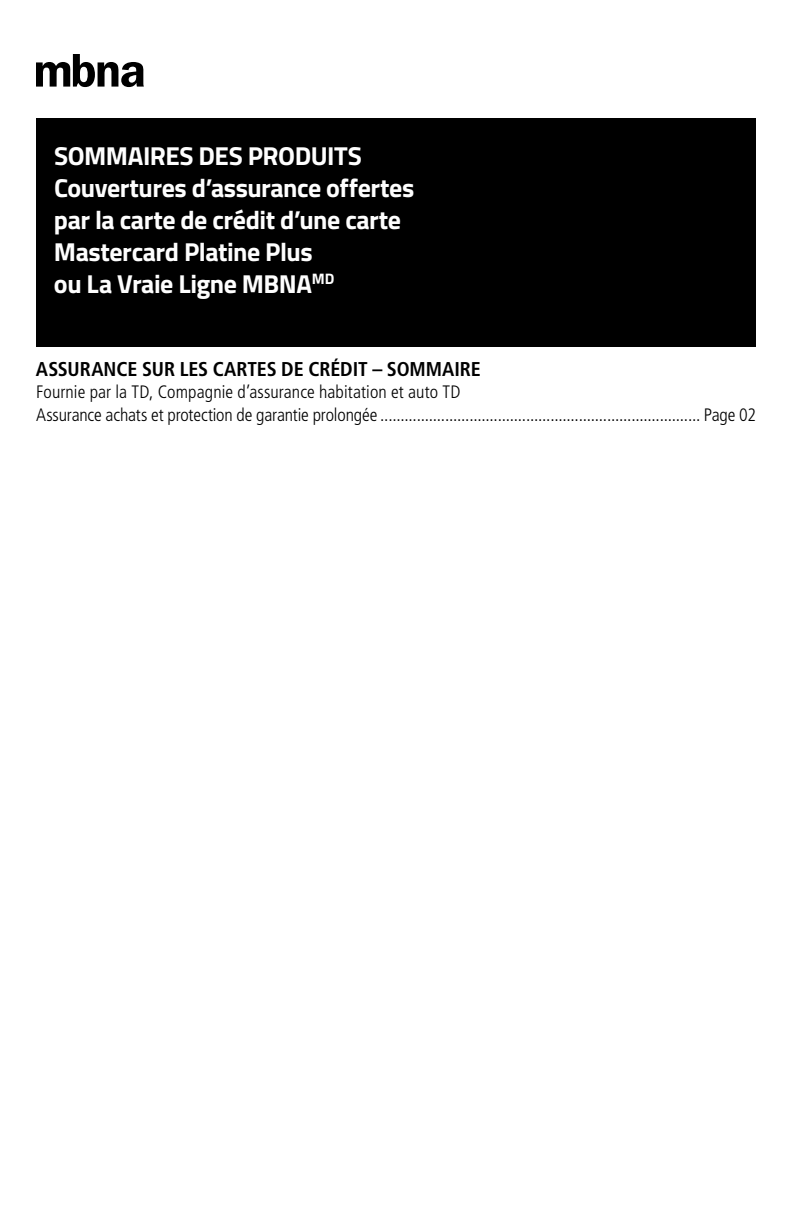
<style>
.page{position:relative;width:792px;height:1224px;background:#fff}
.page>*{position:absolute;margin:0;border:0;box-sizing:border-box;transform-origin:0 0}
.t1{font:700 26px/32px "Titillium";letter-spacing:-.02em;color:#fefefe}
.t2{font:700 condensed 20px "Frutiger LT Std";letter-spacing:-.005em;color:#000}
.t3{font:300 condensed 18px "Frutiger LT Std";color:#000}
</style>
<div class="page">
<div style="left:36px;top:118px;width:720px;height:228px;background:#000"></div>
<svg style="left:36px;top:54px;width:108px;height:33px"></svg>
<h1 class="t1" style="left:54px;top:138px;width:362px">SOMMAIRES DES PRODUITS<br>Couvertures d’assurance offertes par la carte de crédit d’une carte<br>Mastercard Platine Plus<br>ou La Vraie Ligne MBNA<sup>MD</sup></h1>
<p class="t2" style="left:36px;top:357px;width:446px">ASSURANCE SUR LES CARTES DE CRÉDIT – SOMMAIRE</p>
<p class="t3" style="left:36px;top:382px;width:426px">Fournie par la TD, Compagnie d’assurance habitation et auto TD</p>
<p class="t3" style="left:36px;top:404px;width:722px">Assurance achats et protection de garantie prolongée ............................................................................... Page 02</p>
</div>
